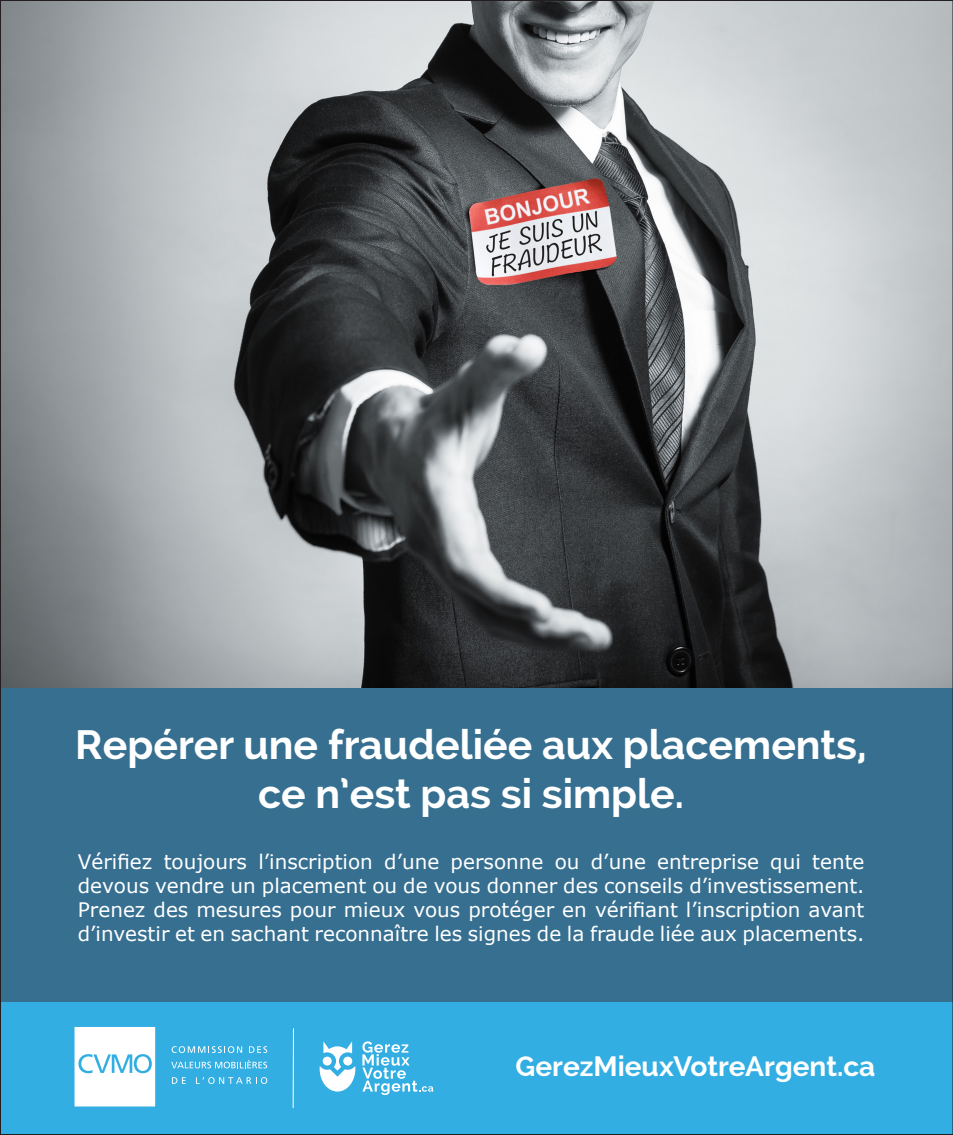
<style>
.page{position:relative;width:953px;height:1135px;background:#fff}
.page>*{position:absolute;margin:0;border:0;box-sizing:border-box;transform-origin:0 0}
.t1{font:700 41px/49.2px "Raleway";color:#fff;text-align:center}
.t2{font:700 28px "Raleway";color:#fff}
.t3{font:20px/24px "Verdana";color:#fff;text-align:justify}
</style>
<div class="page">
<div style="left:0;top:675px;width:952px;height:327px;background:#366f90"></div>
<div style="left:0;top:1002px;width:952px;height:133px;background:#32aee3"></div>
<hr style="left:293px;top:1028px;width:1px;height:80px;background:#fff">
<svg style="left:319px;top:1041px;width:36px;height:50px"></svg>
<svg style="left:362px;top:1041px;width:71px;height:54px"></svg>
<svg style="left:172px;top:1046px;width:70px;height:7px"></svg>
<svg style="left:249px;top:1046px;width:18px;height:7px"></svg>
<svg style="left:171px;top:1060px;width:96px;height:8px"></svg>
<svg style="left:172px;top:1077px;width:14px;height:7px"></svg>
<svg style="left:196px;top:1077px;width:71px;height:7px"></svg>
<svg style="left:74px;top:1027px;width:81px;height:79px;background:#edf7fc"></svg>
<img style="left:2px;top:2px;width:948px;height:685px">
<p class="t1" style="left:75px;top:720px;width:793px">Repérer une fraudeliée aux placements, ce n’est pas si simple.</p>
<p class="t3" style="left:78px;top:850px;width:788px">Vérifiez toujours l’inscription d’une personne ou d’une entreprise qui tente devous vendre un placement ou de vous donner des conseils d’investissement.<br>Prenez des mesures pour mieux vous protéger en vérifiant l’inscription avant d’investir et en sachant reconnaître les signes de la fraude liée aux placements.</p>
<p class="t2" style="left:515px;top:1050px;width:361px">GerezMieuxVotreArgent.ca</p>
</div>
